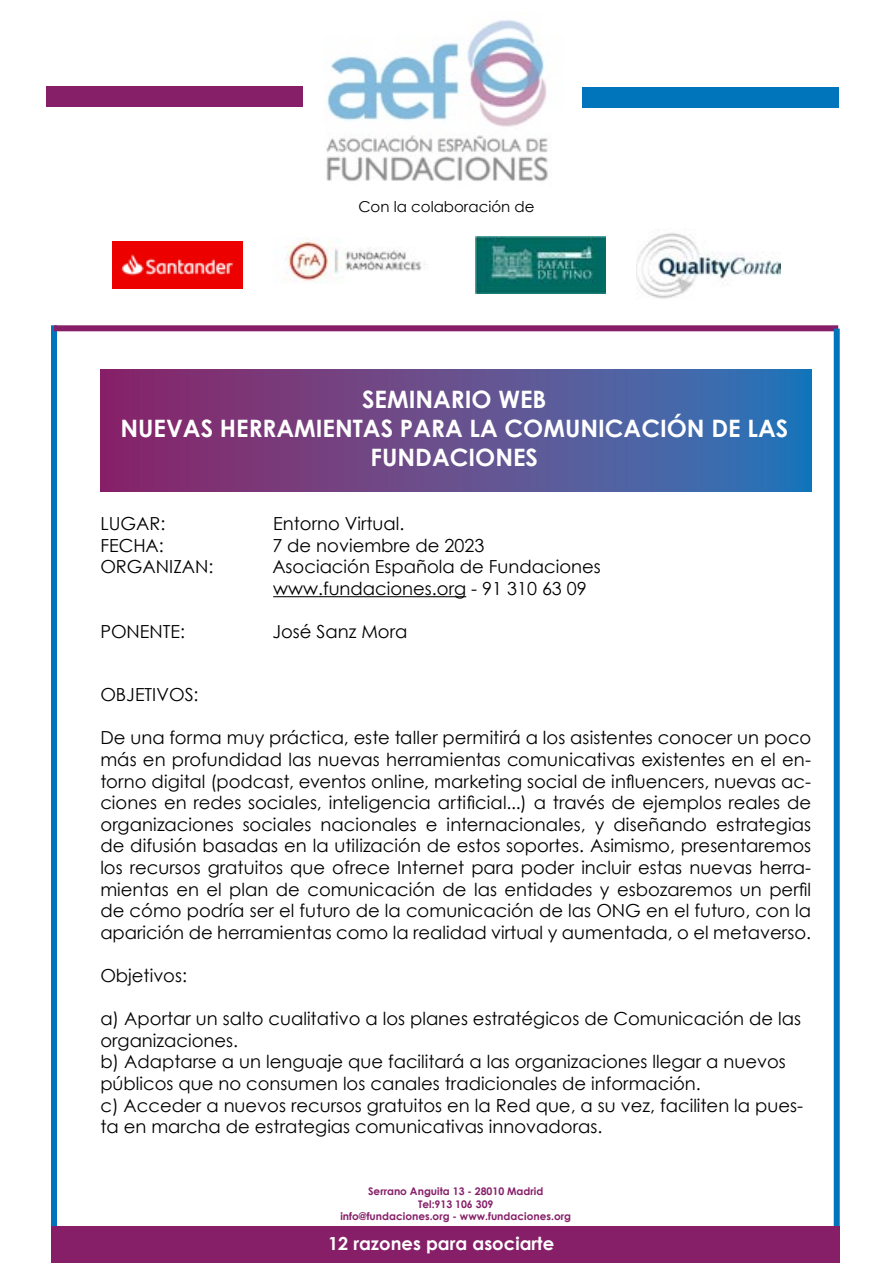
<style>
.page{position:relative;width:893px;height:1263px;background:#fff}
.page>*{position:absolute;margin:0;border:0;box-sizing:border-box;transform-origin:0 0}
.t1{font:700 24px/28.8px "Century Gothic";color:#fff;text-align:center}
.t2{font:18px/21.6px "Century Gothic";color:#000}
.t3{font:700 18px "Century Gothic";color:#fff}
.t4{font:15px "Century Gothic";color:#000}
.t5{font:700 10.5px/12.6px "Century Gothic";color:#861f68;text-align:center}
</style>
<div class="page">
<svg style="left:100px;top:370px;width:711px;height:121px;background:#614e8f"></svg>
<div style="left:51px;top:325px;width:6px;height:907px;background:#0075bb"></div>
<hr style="left:273px;top:596px;width:193px;height:1px;background:#000">
<div style="left:54px;top:325px;width:784px;height:6px;background:#861f68"></div>
<div style="left:834px;top:329px;width:6px;height:903px;background:#0075bb"></div>
<img style="left:326px;top:19px;width:222px;height:162px">
<div style="left:47px;top:86px;width:256px;height:21px;background:#861f68"></div>
<div style="left:583px;top:87px;width:256px;height:21px;background:#0075bb"></div>
<div style="left:51px;top:1227px;width:789px;height:36px;background:#861f68"></div>
<img style="left:112px;top:241px;width:131px;height:47px">
<img style="left:285px;top:238px;width:140px;height:45px">
<img style="left:475px;top:236px;width:130px;height:58px">
<img style="left:637px;top:233px;width:144px;height:66px">
<p class="t4" style="left:358px;top:196px;width:178px">Con la colaboración de</p>
<h1 class="t1" style="left:120px;top:384px;width:669px">SEMINARIO WEB<br>NUEVAS HERRAMIENTAS PARA LA COMUNICACIÓN DE LAS<br>FUNDACIONES</h1>
<p class="t2" style="left:100px;top:513px;width:67px">LUGAR:</p>
<p class="t2" style="left:273px;top:513px;width:133px">Entorno Virtual.</p>
<p class="t2" style="left:100px;top:534px;width:65px">FECHA:</p>
<p class="t2" style="left:272px;top:534px;width:214px">7 de noviembre de 2023</p>
<p class="t2" style="left:100px;top:556px;width:115px">ORGANIZAN:</p>
<p class="t2" style="left:272px;top:556px;width:330px">Asociación Española de Fundaciones www.fundaciones.org - 91 310 63 09</p>
<p class="t2" style="left:100px;top:621px;width:86px">PONENTE:</p>
<p class="t2" style="left:272px;top:621px;width:137px">José Sanz Mora</p>
<p class="t2" style="left:100px;top:684px;width:100px">OBJETIVOS:</p>
<p class="t2" style="left:100px;top:727px;width:712px;text-align:justify">De una forma muy práctica, este taller permitirá a los asistentes conocer un poco más en profundidad las nuevas herramientas comunicativas existentes en el en&shy;torno digital (podcast, eventos online, marketing social de influencers, nuevas ac&shy;ciones en redes sociales, inteligencia artificial...) a través de ejemplos reales de organizaciones sociales nacionales e internacionales, y diseñando estrategias de difusión basadas en la utilización de estos soportes. Asimismo, presentaremos los recursos gratuitos que ofrece Internet para poder incluir estas nuevas herra&shy;mientas en el plan de comunicación de las entidades y esbozaremos un perfil de cómo podría ser el futuro de la comunicación de las ONG en el futuro, con la aparición de herramientas como la realidad virtual y aumentada, o el metaverso.</p>
<p class="t2" style="left:100px;top:964px;width:88px">Objetivos:</p>
<p class="t2" style="left:100px;top:1008px;width:704px">a) Aportar un salto cualitativo a los planes estratégicos de Comunicación de las organizaciones.<br>b) Adaptarse a un lenguaje que facilitará a las organizaciones llegar a nuevos públicos que no consumen los canales tradicionales de información.<br>c) Acceder a nuevos recursos gratuitos en la Red que, a su vez, faciliten la pues&shy;ta en marcha de estrategias comunicativas innovadoras.</p>
<p class="t5" style="left:340px;top:1184px;width:232px">Serrano Anguita 13 - 28010 Madrid<br>Tel:913 106 309<br>info@fundaciones.org - www.fundaciones.org</p>
<p class="t3" style="left:328px;top:1230px;width:228px">12 razones para asociarte</p>
</div>
